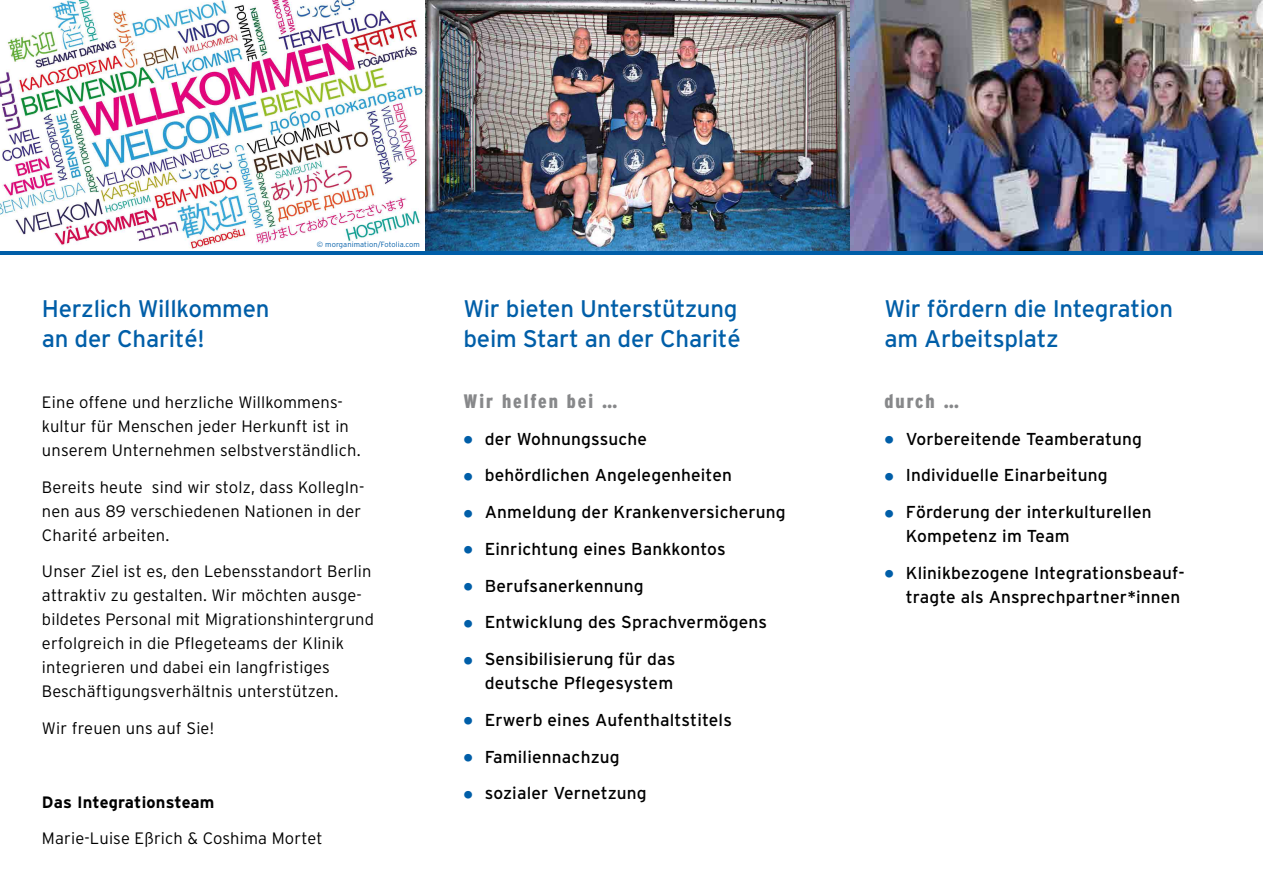
<style>
.page{position:relative;width:1263px;height:893px;background:#fff}
.page>*{position:absolute;margin:0;border:0;box-sizing:border-box;transform-origin:0 0}
.t1{font:24px/30px "Interstate";letter-spacing:-.01em;color:#005ea8}
.t2{font:900 condensed 19.5px "Interstate";letter-spacing:.1em;color:#87888a}
.t3{font:17.25px/24px "Interstate";letter-spacing:.01em;color:#000;text-align:right}
.t4{font:300 16.5px/24px "Interstate";letter-spacing:.01em;color:#000}
.t5{font:700 16.5px "Interstate";letter-spacing:.01em;color:#000}
.t6{font:300 7.5px "Interstate";letter-spacing:.01em;color:#005ea8}
.s1{font-family:"Arial";font-weight:700;font-size:27px;color:#005ea8}
</style>
<div class="page">
<img style="left:0;top:0;width:423px;height:249px">
<img style="left:425px;top:0;width:425px;height:251px">
<img style="left:850px;top:0;width:413px;height:251px">
<hr style="left:0;top:251px;width:1263px;height:4px;background:#005ea8">
<h1 class="t1" style="left:42px;top:293px;width:229px">Herzlich Willkommen an der Charité!</h1>
<p class="t6" style="left:317px;top:241px;width:104px">© morganimation/Fotolia.com</p>
<p class="t4" style="left:42px;top:390px;width:320px">Eine offene und herzliche Willkommens&shy;kultur für Menschen jeder Herkunft ist in unserem Unternehmen selbstverständlich.</p>
<p class="t4" style="left:42px;top:475px;width:324px">Bereits heute sind wir stolz, dass KollegIn&shy;nen aus 89 verschiedenen Nationen in der<br>Charité arbeiten.</p>
<p class="t4" style="left:42px;top:559px;width:334px">Unser Ziel ist es, den Lebensstandort Berlin attraktiv zu gestalten. Wir möchten ausge&shy;bildetes Personal mit Migrationshintergrund erfolgreich in die Pflegeteams der Klinik integrieren und dabei ein langfristiges Beschäftigungsverhältnis unterstützen.</p>
<p class="t4" style="left:42px;top:716px;width:174px">Wir freuen uns auf Sie!</p>
<p class="t5" style="left:42px;top:793px;width:174px">Das Integrationsteam</p>
<p class="t4" style="left:42px;top:826px;width:282px">Marie-Luise Eßrich &amp; Coshima Mortet</p>
<h1 class="t1" style="left:463px;top:293px;width:279px">Wir bieten Unterstützung beim Start an der Charité</h1>
<p class="t2" style="left:463px;top:390px;width:155px">Wir helfen bei …</p>
<p class="t3" style="left:463px;top:426px;width:185px"><span class="s1">•</span> der Wohnungssuche</p>
<p class="t3" style="left:463px;top:463px;width:270px"><span class="s1">•</span> behördlichen Angelegenheiten</p>
<p class="t3" style="left:463px;top:500px;width:324px"><span class="s1">•</span> Anmeldung der Krankenversicherung</p>
<p class="t3" style="left:463px;top:537px;width:264px"><span class="s1">•</span> Einrichtung eines Bankkontos</p>
<p class="t3" style="left:463px;top:573px;width:182px"><span class="s1">•</span> Berufsanerkennung</p>
<p class="t3" style="left:463px;top:610px;width:305px"><span class="s1">•</span> Entwicklung des Sprachvermögens</p>
<p class="t3" style="left:463px;top:647px;width:213px"><span class="s1">•</span> Sensibilisierung für das deutsche Pflegesystem</p>
<p class="t3" style="left:463px;top:708px;width:270px"><span class="s1">•</span> Erwerb eines Aufenthaltstitels</p>
<p class="t3" style="left:463px;top:744px;width:158px"><span class="s1">•</span> Familiennachzug</p>
<p class="t3" style="left:463px;top:781px;width:185px"><span class="s1">•</span> sozialer Vernetzung</p>
<h1 class="t1" style="left:884px;top:293px;width:290px">Wir fördern die Integration am Arbeitsplatz</h1>
<p class="t2" style="left:884px;top:390px;width:76px">durch …</p>
<p class="t3" style="left:884px;top:426px;width:259px"><span class="s1">•</span> Vorbereitende Teamberatung</p>
<p class="t3" style="left:884px;top:463px;width:225px"><span class="s1">•</span> Individuelle Einarbeitung</p>
<p class="t3" style="left:906px;top:500px;width:247px;text-align:left;text-indent:-21px"><span class="s1">•</span> Förderung der interkulturellen<br>Kompetenz im Team</p>
<p class="t3" style="left:884px;top:561px;width:302px"><span class="s1">•</span> Klinikbezogene Integrationsbeauf&shy;tragte als Ansprechpartner*innen</p>
</div>
